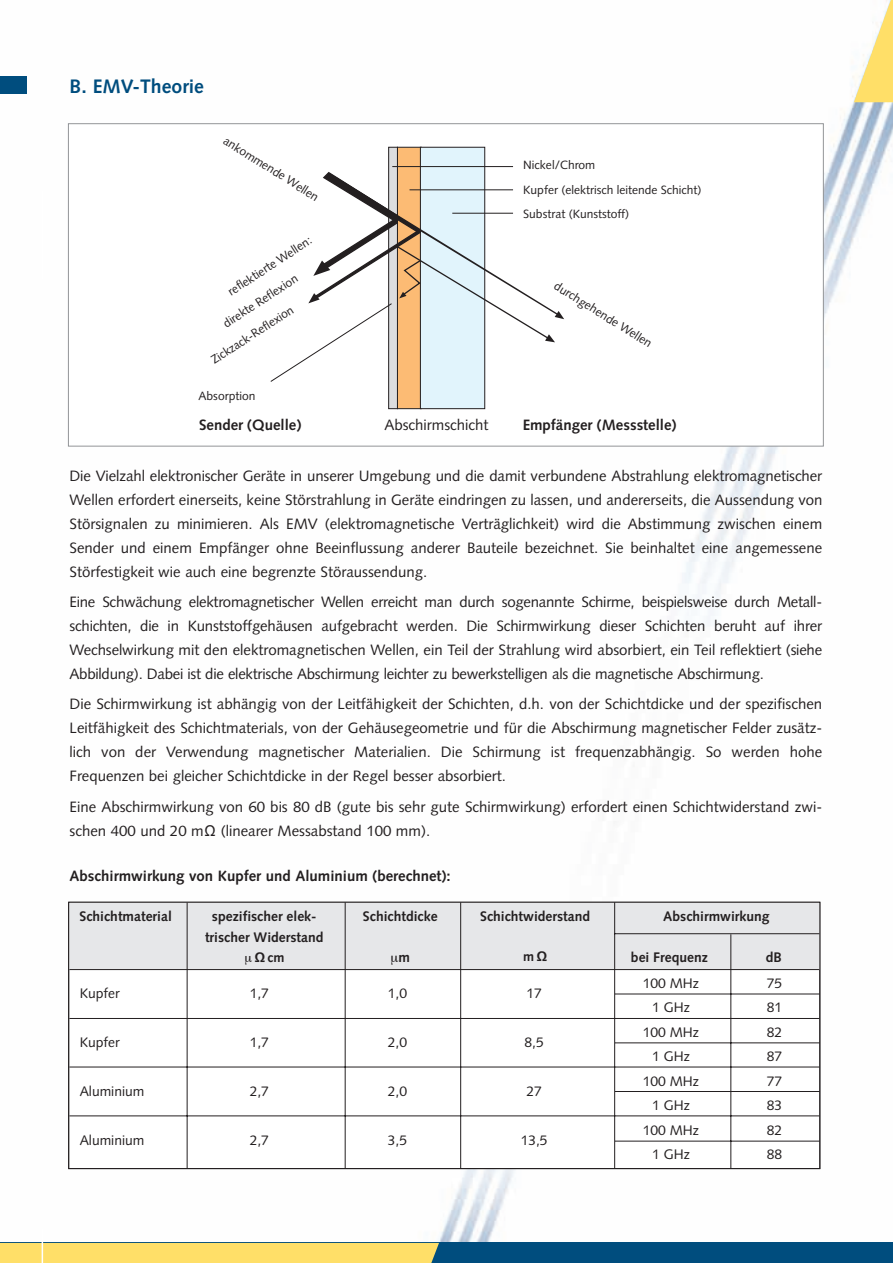
<style>
.page{position:relative;width:893px;height:1263px;background:#fff}
.page>*{position:absolute;margin:0;border:0;box-sizing:border-box;transform-origin:0 0}
.t1{font:700 19.5px "Syntax";color:#004d7e}
.t2{font:15px/24px "Syntax";color:#231f20;text-align:justify}
.t3{font:700 15px "Syntax";color:#231f20}
.t4{font:13.8px/24.5px "Syntax";color:#231f20;text-align:center}
.t5{font:700 13.8px/20.5px "Syntax";color:#231f20;text-align:center}
.t6{font:700 13.35px "Syntax";color:#231f20}
.t7{font:12px/24px "Syntax";color:#231f20}
.s1{font-family:"Arial"}
</style>
<div class="page">
<img style="left:0;top:76px;width:893px;height:1167px">
<div style="left:0;top:1243px;width:893px;height:20px;background:#004d7e"></div>
<div style="left:0;top:1243px;width:439px;height:20px;background:#ffdf68"></div>
<div style="left:0;top:77px;width:26px;height:17px;background:#004d7e"></div>
<hr style="left:42px;top:191px;width:1px;height:89px;background:#fff">
<hr style="left:42px;top:1229px;width:1px;height:34px;background:#fff">
<svg style="left:854px;top:0;width:39px;height:102px"></svg>
<div style="left:69px;top:124px;width:754px;height:322px;background:#fff"></div>
<div style="left:388px;top:147px;width:10px;height:262px;background:#dcdddf;border:1px solid #231f20"></div>
<div style="left:397px;top:147px;width:25px;height:262px;background:#fcbb74;border:1px solid #231f20"></div>
<div style="left:420px;top:147px;width:65px;height:262px;background:#e1f4fc;border:1px solid #231f20"></div>
<svg style="left:270px;top:166px;width:244px;height:217px"></svg>
<svg style="left:308px;top:167px;width:256px;height:175px"></svg>
<div style="left:68px;top:902px;width:752px;height:267px;background:#fff"></div>
<div style="left:69px;top:902px;width:750px;height:67px;background:#e6e7e9"></div>
<div style="left:68px;top:902px;width:752px;height:267px;border:1px solid #231f20"></div>
<hr style="left:69px;top:969px;width:750px;height:1px;background:#231f20">
<hr style="left:614px;top:933px;width:205px;height:1px;background:#231f20">
<hr style="left:69px;top:1067px;width:750px;height:1px;background:#231f20">
<hr style="left:69px;top:1115px;width:750px;height:1px;background:#231f20">
<hr style="left:69px;top:1018px;width:750px;height:1px;background:#231f20">
<hr style="left:187px;top:902px;width:1px;height:266px;background:#231f20">
<hr style="left:460px;top:902px;width:1px;height:266px;background:#231f20">
<hr style="left:614px;top:902px;width:1px;height:266px;background:#231f20">
<hr style="left:731px;top:934px;width:1px;height:234px;background:#231f20">
<hr style="left:345px;top:902px;width:1px;height:266px;background:#231f20">
<hr style="left:615px;top:994px;width:205px;height:1px;background:#231f20">
<hr style="left:615px;top:1091px;width:205px;height:1px;background:#231f20">
<hr style="left:615px;top:1141px;width:205px;height:1px;background:#231f20">
<hr style="left:615px;top:1042px;width:205px;height:1px;background:#231f20">
<h1 class="t1" style="left:70px;top:78px;width:136px">B. EMV-Theorie</h1>
<p class="t7" style="left:230px;top:130px;width:111px;rotate:32deg">ankommende Wellen</p>
<p class="t7" style="left:223px;top:283px;width:99px;rotate:-33deg">reflektierte Wellen:</p>
<p class="t7" style="left:193px;top:332px;width:118px;text-indent:30px;rotate:-33deg">direkte Reflexion<br>Zickzack-Reflexion</p>
<p class="t7" style="left:199px;top:385px;width:58px">Absorption</p>
<p class="t7" style="left:523px;top:154px;width:180px">Nickel/Chrom<br>Kupfer (elektrisch leitende Schicht)<br>Substrat (Kunststoff)</p>
<p class="t7" style="left:561px;top:275px;width:114px;rotate:32deg">durchgehende Wellen</p>
<p class="t3" style="left:199px;top:419px;width:104px">Sender (Quelle)</p>
<p class="t2" style="left:384px;top:414px;width:106px">Abschirmschicht</p>
<p class="t3" style="left:523px;top:419px;width:155px">Empfänger (Messstelle)</p>
<p class="t2" style="left:70px;top:465px;width:754px">Die Vielzahl elektronischer Geräte in unserer Umgebung und die damit verbundene Abstrahlung elektromagnetischer Wellen erfordert einerseits, keine Störstrahlung in Geräte eindringen zu lassen, und andererseits, die Aussendung von Störsignalen zu minimieren. Als EMV (elektromagnetische Verträglichkeit) wird die Abstimmung zwischen einem Sender und einem Empfänger ohne Beeinflussung anderer Bauteile bezeichnet. Sie beinhaltet eine angemessene Störfestigkeit wie auch eine begrenzte Störaussendung.</p>
<p class="t2" style="left:70px;top:591px;width:754px">Eine Schwächung elektromagnetischer Wellen erreicht man durch sogenannte Schirme, beispielsweise durch Metall&shy;schichten, die in Kunststoffgehäusen aufgebracht werden. Die Schirmwirkung dieser Schichten beruht auf ihrer Wechselwirkung mit den elektromagnetischen Wellen, ein Teil der Strahlung wird absorbiert, ein Teil reflektiert (siehe Abbildung). Dabei ist die elektrische Abschirmung leichter zu bewerkstelligen als die magnetische Abschirmung.</p>
<p class="t2" style="left:70px;top:693px;width:754px">Die Schirmwirkung ist abhängig von der Leitfähigkeit der Schichten, d.h. von der Schichtdicke und der spezifischen Leitfähigkeit des Schichtmaterials, von der Gehäusegeometrie und für die Abschirmung magnetischer Felder zusätz&shy;lich von der Verwendung magnetischer Materialien. Die Schirmung ist frequenzabhängig. So werden hohe Frequenzen bei gleicher Schichtdicke in der Regel besser absorbiert.</p>
<p class="t2" style="left:70px;top:796px;width:754px">Eine Abschirmwirkung von 60 bis 80 dB (gute bis sehr gute Schirmwirkung) erfordert einen Schichtwiderstand zwi&shy;schen 400 und 20 m<span class="s1">Ω</span> (linearer Messabstand 100 mm).</p>
<p class="t3" style="left:70px;top:870px;width:383px">Abschirmwirkung von Kupfer und Aluminium (berechnet):</p>
<p class="t5" style="left:80px;top:907px;width:94px">Schichtmaterial</p>
<p class="t5" style="left:205px;top:907px;width:120px">spezifischer elek&shy;trischer Widerstand</p>
<p class="t6" style="left:255px;top:951px;width:31px"><span class="s1">-</span>cm</p>
<p class="t4" style="left:80px;top:982px;width:42px">Kupfer</p>
<p class="t4" style="left:80px;top:1031px;width:42px">Kupfer</p>
<p class="t4" style="left:80px;top:1080px;width:66px">Aluminium</p>
<p class="t4" style="left:80px;top:1129px;width:66px">Aluminium</p>
<p class="t4" style="left:250px;top:982px;width:21px">1,7</p>
<p class="t4" style="left:250px;top:1031px;width:21px">1,7</p>
<p class="t4" style="left:250px;top:1080px;width:21px">2,7</p>
<p class="t4" style="left:250px;top:1129px;width:21px">2,7</p>
<p class="t5" style="left:363px;top:907px;width:76px">Schichtdicke</p>
<p class="t5" style="left:399px;top:948px;width:13px">m</p>
<p class="t4" style="left:388px;top:982px;width:21px">1,0</p>
<p class="t4" style="left:388px;top:1031px;width:21px">2,0</p>
<p class="t4" style="left:388px;top:1080px;width:21px">2,0</p>
<p class="t4" style="left:388px;top:1129px;width:21px">3,5</p>
<p class="t5" style="left:480px;top:907px;width:112px">Schichtwiderstand</p>
<p class="t6" style="left:523px;top:951px;width:25px">m<span class="s1">-</span></p>
<p class="t4" style="left:526px;top:982px;width:17px">17</p>
<p class="t4" style="left:524px;top:1031px;width:21px">8,5</p>
<p class="t4" style="left:526px;top:1080px;width:17px">27</p>
<p class="t4" style="left:521px;top:1129px;width:28px">13,5</p>
<p class="t5" style="left:663px;top:907px;width:108px">Abschirmwirkung</p>
<p class="t5" style="left:631px;top:948px;width:78px">bei Frequenz</p>
<p class="t5" style="left:766px;top:948px;width:18px">dB</p>
<p class="t4" style="left:643px;top:972px;width:58px">100 MHz<br>1 GHz<br>100 MHz<br>1 GHz<br>100 MHz<br>1 GHz<br>100 MHz<br>1 GHz</p>
<p class="t4" style="left:767px;top:972px;width:17px;text-align:justify">75<br>81<br>82<br>87<br>77<br>83<br>82<br>88</p>
</div>
